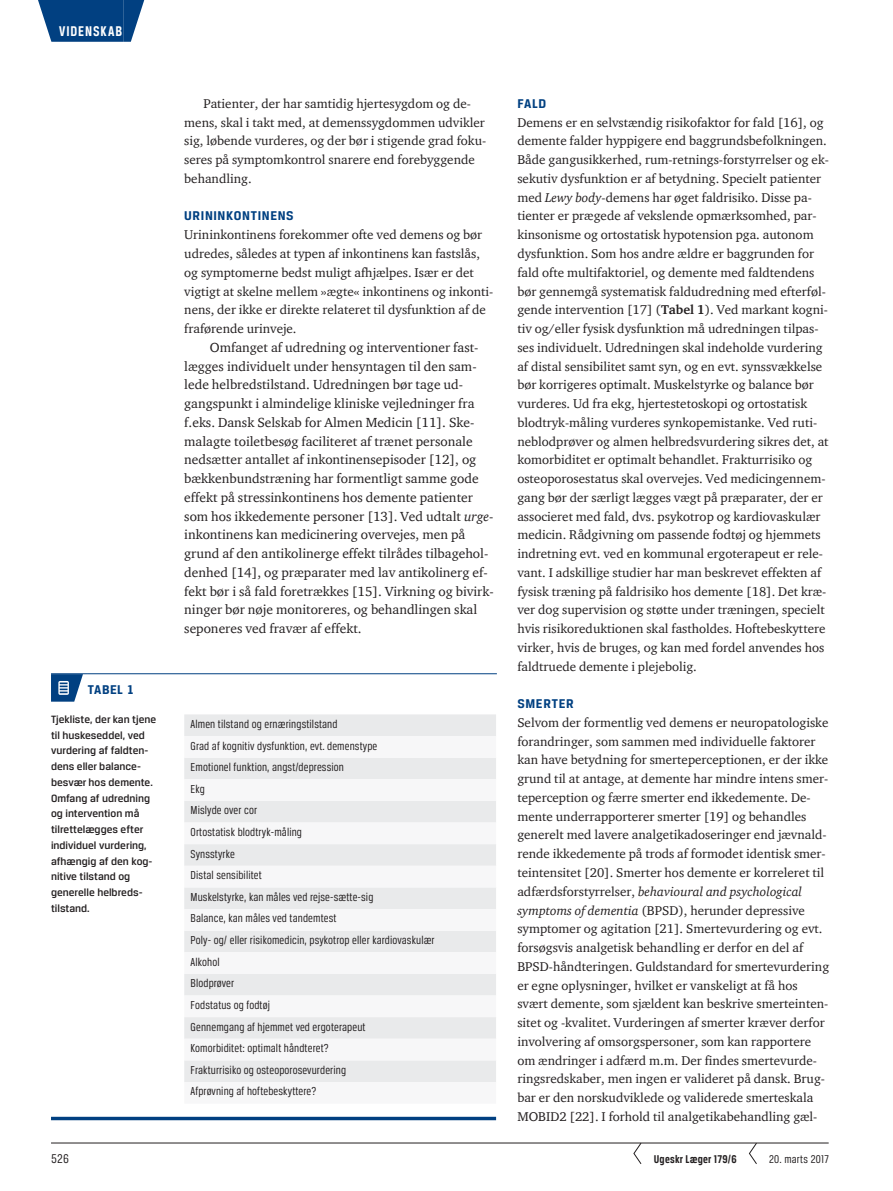
<style>
.page{position:relative;width:893px;height:1191px;background:#fff}
.page>*{position:absolute;margin:0;border:0;box-sizing:border-box;transform-origin:0 0}
.t1{font:700 15px "Breuer Condensed";letter-spacing:.065em;color:#fff}
.t2{font:13.5px/18.8px "ITC Charter Com";color:#231f20}
.t3{font:700 13.5px "Breuer Text";letter-spacing:.045em;color:#014081}
.t4{font:13.5px "Breuer Condensed";color:#231f20}
.t5{font:13.05px/18.8px "ITC Charter Com";color:#231f20}
.t6{font:12.3px/21.6px "Breuer Condensed";letter-spacing:.01em;color:#231f20}
.t7{font:700 12px "Breuer Condensed";letter-spacing:.02em;color:#231f20}
.t8{font:12px "Breuer Condensed";letter-spacing:.02em;color:#231f20}
.t9{font:500 11.25px/15.8px "Breuer Text";color:#231f20}
.s1{font-style:italic}
.s2{font-weight:700}
</style>
<div class="page">
<hr style="left:51px;top:1142px;width:778px;height:1px;background:#231f20">
<div style="left:59px;top:0;width:64px;height:42px;background:#014081"></div>
<svg style="left:38px;top:0;width:21px;height:42px"></svg>
<svg style="left:123px;top:0;width:21px;height:42px"></svg>
<svg style="left:633px;top:1142px;width:9px;height:22px"></svg>
<svg style="left:749px;top:1142px;width:8px;height:22px"></svg>
<hr style="left:51px;top:673px;width:37px;height:1px;background:#014081">
<hr style="left:88px;top:673px;width:409px;height:1px;background:#014081">
<svg style="left:51px;top:674px;width:32px;height:27px"></svg>
<div style="left:184px;top:714px;width:312px;height:22px;background:#e9eaeb"></div>
<svg style="left:184px;top:758px;width:312px;height:324px;fill:#e9eaeb"></svg>
<svg style="left:51px;top:1116px;width:445px;height:4px;fill:#014081"></svg>
<p class="t1" style="left:59px;top:23px;width:65px">Videnskab</p>
<p class="t5" style="left:184px;top:94px;width:303px;text-indent:19px">Patienter, der har samtidig hjertesygdom og de&shy;mens, skal i takt med, at demenssygdommen udvikler sig, løbende vurderes, og der bør i stigende grad foku&shy;seres på symptomkontrol snarere end forebyggende behandling.</p>
<p class="t3" style="left:184px;top:208px;width:111px">URININKONTINENS</p>
<p class="t5" style="left:184px;top:225px;width:311px">Urininkontinens forekommer ofte ved demens og bør udredes, således at typen af inkontinens kan fastslås, og symptomerne bedst muligt afhjælpes. Især er det vigtigt at skelne mellem »ægte« inkontinens og inkonti&shy;nens, der ikke er direkte relateret til dysfunktion af de fraførende urinveje.</p>
<p class="t2" style="left:184px;top:337px;width:311px;text-indent:26px">Omfanget af udredning og interventioner fast&shy;lægges individuelt under hensyntagen til den sam&shy;lede helbredstilstand. Udredningen bør tage ud&shy;gangspunkt i almindelige kliniske vejledninger fra f.eks. Dansk Selskab for Almen Medicin [11]. Ske&shy;malagte toiletbesøg faciliteret af trænet personale nedsætter antallet af inkontinensepisoder [12], og bækkenbundstræning har formentligt samme gode effekt på stressinkontinens hos demente patienter som hos ikkedemente personer [13]. Ved udtalt <span class="s1">urge&shy;</span>inkontinens kan medicinering overvejes, men på grund af den antikolinerge effekt tilrådes tilbagehol&shy;denhed [14], og præparater med lav antikolinerg ef&shy;fekt bør i så fald foretrækkes [15]. Virkning og bivirk&shy;ninger bør nøje monitoreres, og behandlingen skal seponeres ved fravær af effekt.</p>
<p class="t3" style="left:88px;top:682px;width:15px">Tabel</p>
<p class="t3" style="left:127px;top:682px;width:9px">1</p>
<p class="t9" style="left:51px;top:711px;width:107px">Tjekliste, der kan tjene til huskeseddel, ved vurdering af faldten&shy;dens eller balance&shy;besvær hos demente.<br>Omfang af udredning og intervention må tilrettelægges efter individuel vurdering, afhængig af den kog&shy;nitive tilstand og generelle helbreds&shy;tilstand.</p>
<p class="t6" style="left:191px;top:713px;width:246px">Almen tilstand og ernæringstilstand<br>Grad af kognitiv dysfunktion, evt. demenstype<br>Emotionel funktion, angst/depression<br>Ekg<br>Mislyde over cor<br>Ortostatisk blodtryk-måling<br>Synsstyrke<br>Distal sensibilitet<br>Muskelstyrke, kan måles ved rejse-sætte-sig<br>Balance, kan måles ved tandemtest<br>Poly- og/ eller risikomedicin, psykotrop eller kardiovaskulær<br>Alkohol<br>Blodprøver<br>Fodstatus og fodtøj<br>Gennemgang af hjemmet ved ergoterapeut<br>Komorbiditet: optimalt håndteret?<br>Frakturrisiko og osteoporosevurdering<br>Afprøvning af hoftebeskyttere?</p>
<p class="t4" style="left:51px;top:1150px;width:20px">526</p>
<p class="t3" style="left:517px;top:96px;width:30px">FALD</p>
<p class="t5" style="left:517px;top:113px;width:313px">Demens er en selvstændig risikofaktor for fald [16], og demente falder hyppigere end baggrundsbefolkningen.<br>Både gangusikkerhed, rum-retnings-forstyrrelser og ek&shy;sekutiv dysfunktion er af betydning. Specielt patienter med <span class="s1">Lewy body</span>-demens har øget faldrisiko. Disse pa&shy;tienter er prægede af vekslende opmærksomhed, par&shy;kinsonisme og ortostatisk hypotension pga. autonom dysfunktion. Som hos andre ældre er baggrunden for fald ofte multifaktoriel, og demente med faldtendens bør gennemgå systematisk faldudredning med efterføl&shy;gende intervention [17] (<span class="s2">Tabel 1</span>). Ved markant kogni&shy;tiv og/eller fysisk dysfunktion må udredningen tilpas&shy;ses individuelt. Udredningen skal indeholde vurdering af distal sensibilitet samt syn, og en evt. synssvækkelse bør korrigeres optimalt. Muskelstyrke og balance bør vurderes. Ud fra ekg, hjertestetoskopi og ortostatisk blodtryk-måling vurderes synkopemistanke. Ved ruti&shy;neblodprøver og almen helbredsvurdering sikres det, at komorbiditet er optimalt behandlet. Frakturrisiko og osteoporosestatus skal overvejes. Ved medicingennem&shy;gang bør der særligt lægges vægt på præparater, der er associeret med fald, dvs. psykotrop og kardiovaskulær medicin. Rådgivning om passende fodtøj og hjemmets indretning evt. ved en kommunal ergoterapeut er rele&shy;vant. I adskillige studier har man beskrevet effekten af fysisk træning på faldrisiko hos demente [18]. Det kræ&shy;ver dog supervision og støtte under træningen, specielt hvis risikoreduktionen skal fastholdes. Hoftebeskyttere virker, hvis de bruges, og kan med fordel anvendes hos faldtruede demente i plejebolig.</p>
<p class="t3" style="left:517px;top:696px;width:58px">SMERTER</p>
<p class="t5" style="left:517px;top:713px;width:313px">Selvom der formentlig ved demens er neuropatologiske forandringer, som sammen med individuelle faktorer kan have betydning for smerteperceptionen, er der ikke grund til at antage, at demente har mindre intens smer&shy;teperception og færre smerter end ikkedemente. De&shy;mente underrapporterer smerter [19] og behandles generelt med lavere analgetikadoseringer end jævnald&shy;rende ikkedemente på trods af formodet identisk smer&shy;teintensitet [20]. Smerter hos demente er korreleret til adfærdsforstyrrelser, <span class="s1">behavioural and psychological symptoms of dementia</span> (BPSD), herunder depressive symptomer og agitation [21]. Smertevurdering og evt. forsøgsvis analgetisk behandling er derfor en del af BPSD-håndteringen. Guldstandard for smertevurdering er egne oplysninger, hvilket er vanskeligt at få hos svært demente, som sjældent kan beskrive smerteinten&shy;sitet og -kvalitet. Vurderingen af smerter kræver derfor involvering af omsorgspersoner, som kan rapportere om ændringer i adfærd m.m. Der findes smertevurde&shy;ringsredskaber, men ingen er valideret på dansk. Brug&shy;bar er den norskudviklede og validerede smerteskala MOBID2 [22]. I forhold til analgetikabehandling gæl-</p>
<p class="t7" style="left:654px;top:1152px;width:84px">Ugeskr Læger 179/6</p>
<p class="t8" style="left:769px;top:1152px;width:61px">20. marts 2017</p>
</div>
